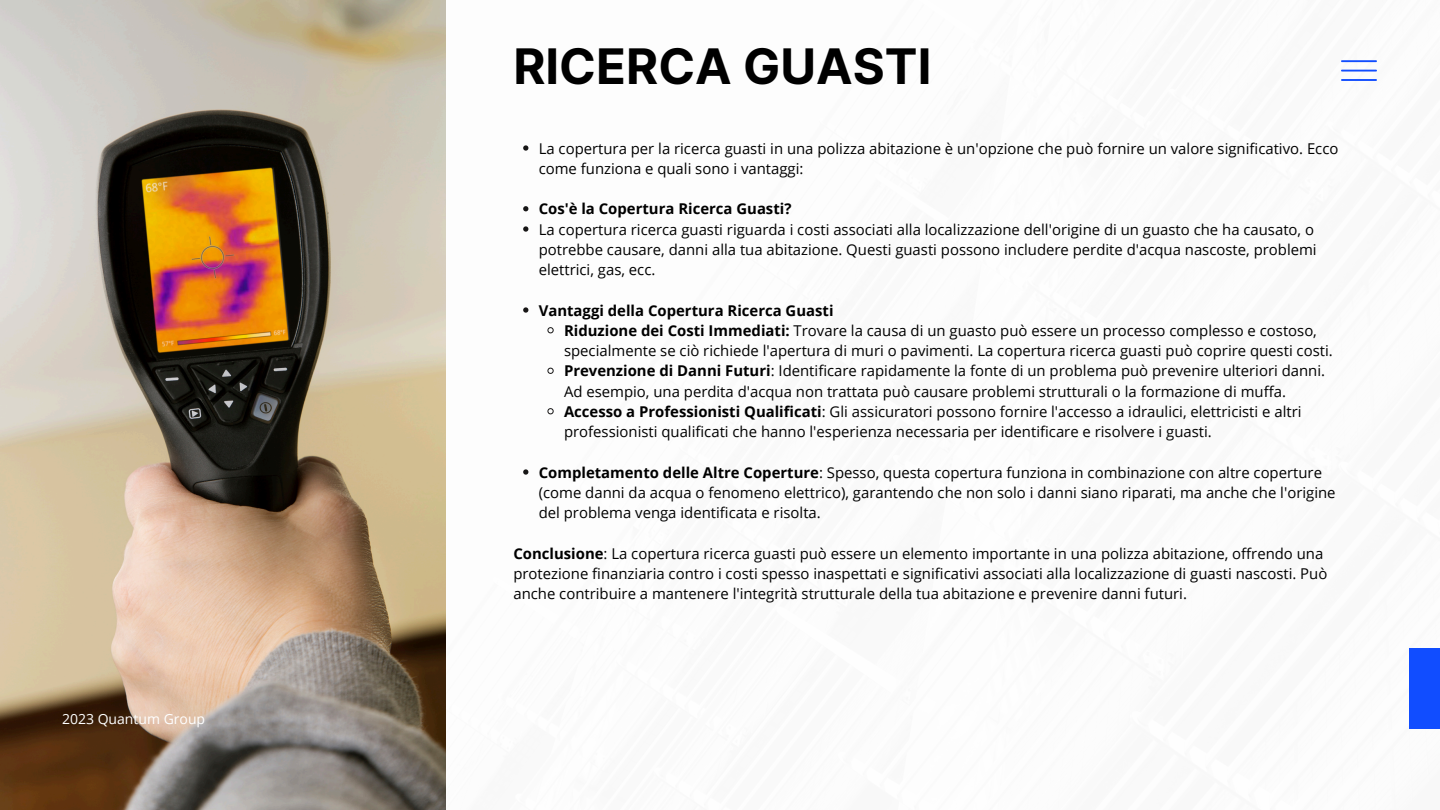
<style>
.page{position:relative;width:1440px;height:810px;background:#fff}
.page>*{position:absolute;margin:0;border:0;box-sizing:border-box;transform-origin:0 0}
.t1{font:700 49px "Inter";color:#000}
.t2{font:14.9px/20.2px "Open Sans";color:#000}
.t3{font:700 14.9px "Open Sans";color:#000}
.t4{font:14px "Open Sans";color:#fff}
.s1{font-weight:700}
</style>
<div class="page">
<svg style="left:1341px;top:60px;width:36px;height:21px"></svg>
<div style="left:1409px;top:648px;width:31px;height:81px;background:#114dff"></div>
<img style="left:0;top:0;width:446px;height:810px">
<svg style="left:523px;top:145px;width:5px;height:6px"></svg>
<svg style="left:523px;top:206px;width:5px;height:5px"></svg>
<svg style="left:523px;top:226px;width:5px;height:6px"></svg>
<svg style="left:523px;top:307px;width:5px;height:6px"></svg>
<svg style="left:547px;top:327px;width:7px;height:7px"></svg>
<svg style="left:547px;top:367px;width:7px;height:7px"></svg>
<svg style="left:547px;top:408px;width:7px;height:7px"></svg>
<svg style="left:523px;top:469px;width:5px;height:6px"></svg>
<p class="t4" style="left:62px;top:709px;width:145px">2023 Quantum Group</p>
<p class="t1" style="left:513px;top:37px;width:419px">RICERCA GUASTI</p>
<p class="t2" style="left:539px;top:138px;width:801px">La copertura per la ricerca guasti in una polizza abitazione è un'opzione che può fornire un valore significativo. Ecco come funziona e quali sono i vantaggi:</p>
<p class="t3" style="left:539px;top:198px;width:254px">Cos'è la Copertura Ricerca Guasti?</p>
<p class="t2" style="left:539px;top:219px;width:779px">La copertura ricerca guasti riguarda i costi associati alla localizzazione dell'origine di un guasto che ha causato, o potrebbe causare, danni alla tua abitazione. Questi guasti possono includere perdite d'acqua nascoste, problemi elettrici, gas, ecc.</p>
<h1 class="t3" style="left:539px;top:300px;width:296px">Vantaggi della Copertura Ricerca Guasti</h1>
<p class="t2" style="left:564px;top:320px;width:770px"><span class="s1">Riduzione dei Costi Immediati:</span> Trovare la causa di un guasto può essere un processo complesso e costoso, specialmente se ciò richiede l'apertura di muri o pavimenti. La copertura ricerca guasti può coprire questi costi.</p>
<p class="t2" style="left:564px;top:361px;width:763px"><span class="s1">Prevenzione di Danni Futuri</span>: Identificare rapidamente la fonte di un problema può prevenire ulteriori danni.<br>Ad esempio, una perdita d'acqua non trattata può causare problemi strutturali o la formazione di muffa.</p>
<p class="t2" style="left:564px;top:401px;width:739px"><span class="s1">Accesso a Professionisti Qualificati</span>: Gli assicuratori possono fornire l'accesso a idraulici, elettricisti e altri professionisti qualificati che hanno l'esperienza necessaria per identificare e risolvere i guasti.</p>
<p class="t2" style="left:539px;top:462px;width:798px"><span class="s1">Completamento delle Altre Coperture</span>: Spesso, questa copertura funziona in combinazione con altre coperture (come danni da acqua o fenomeno elettrico), garantendo che non solo i danni siano riparati, ma anche che l'origine del problema venga identificata e risolta.</p>
<p class="t2" style="left:513px;top:543px;width:815px"><span class="s1">Conclusione</span>: La copertura ricerca guasti può essere un elemento importante in una polizza abitazione, offrendo una protezione finanziaria contro i costi spesso inaspettati e significativi associati alla localizzazione di guasti nascosti. Può anche contribuire a mantenere l'integrità strutturale della tua abitazione e prevenire danni futuri.</p>
</div>
